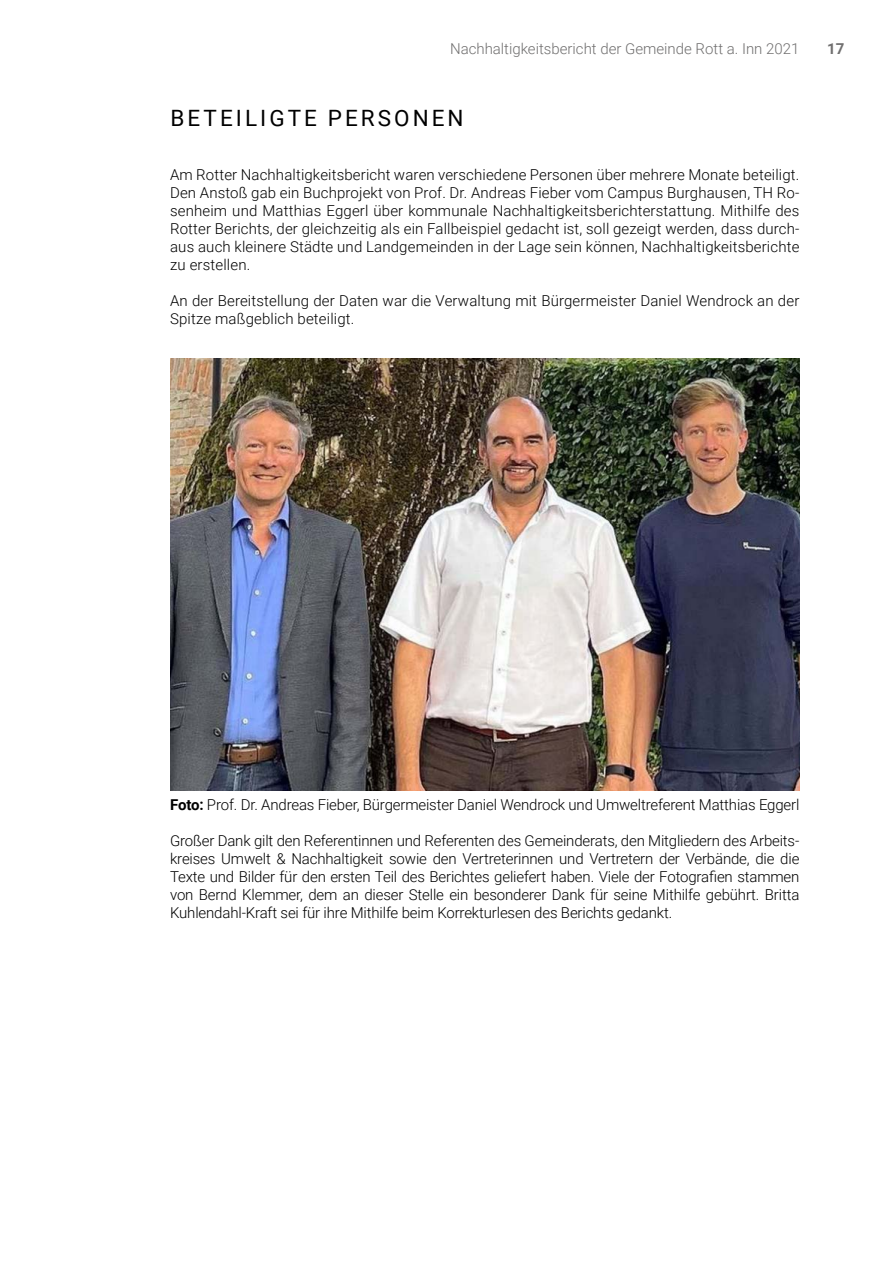
<style>
.page{position:relative;width:893px;height:1263px;background:#fff}
.page>*{position:absolute;margin:0;border:0;box-sizing:border-box;transform-origin:0 0}
.t1{font:22.5px "Roboto";letter-spacing:.135em;color:#000}
.t2{font:300 15px/18px "Roboto";letter-spacing:.01em;color:#000;text-align:justify}
.t3{font:300 15px "Roboto";letter-spacing:-.01em;color:#000}
.t4{font:300 15px "Roboto";color:#706f6f}
.t5{font:700 15px "Roboto";color:#706f6f}
.s1{font-weight:700}
</style>
<div class="page">
<img style="left:170px;top:358px;width:629px;height:433px">
<p class="t4" style="left:450px;top:38px;width:351px">Nachhaltigkeitsbericht der Gemeinde Rott a. Inn 2021</p>
<p class="t5" style="left:827px;top:38px;width:19px">17</p>
<h1 class="t1" style="left:170px;top:102px;width:295px">BETEILIGTE PERSONEN</h1>
<p class="t2" style="left:170px;top:165px;width:631px">Am Rotter Nachhaltigkeitsbericht waren verschiedene Personen über mehrere Monate beteiligt.<br>Den Anstoß gab ein Buchprojekt von Prof. Dr. Andreas Fieber vom Campus Burghausen, TH Ro&shy;senheim und Matthias Eggerl über kommunale Nachhaltigkeitsberichterstattung. Mithilfe des Rotter Berichts, der gleichzeitig als ein Fallbeispiel gedacht ist, soll gezeigt werden, dass durch&shy;aus auch kleinere Städte und Landgemeinden in der Lage sein können, Nachhaltigkeitsberichte zu erstellen.</p>
<p class="t2" style="left:170px;top:291px;width:631px">An der Bereitstellung der Daten war die Verwaltung mit Bürgermeister Daniel Wendrock an der<br>Spitze maßgeblich beteiligt.</p>
<p class="t3" style="left:170px;top:794px;width:631px"><span class="s1">Foto:</span> Prof. Dr. Andreas Fieber, Bürgermeister Daniel Wendrock und Umweltreferent Matthias Eggerl</p>
<p class="t2" style="left:170px;top:831px;width:631px">Großer Dank gilt den Referentinnen und Referenten des Gemeinderats, den Mitgliedern des Arbeits&shy;kreises Umwelt &amp; Nachhaltigkeit sowie den Vertreterinnen und Vertretern der Verbände, die die Texte und Bilder für den ersten Teil des Berichtes geliefert haben. Viele der Fotografien stammen von Bernd Klemmer, dem an dieser Stelle ein besonderer Dank für seine Mithilfe gebührt. Britta Kuhlendahl-Kraft sei für ihre Mithilfe beim Korrekturlesen des Berichts gedankt.</p>
</div>
